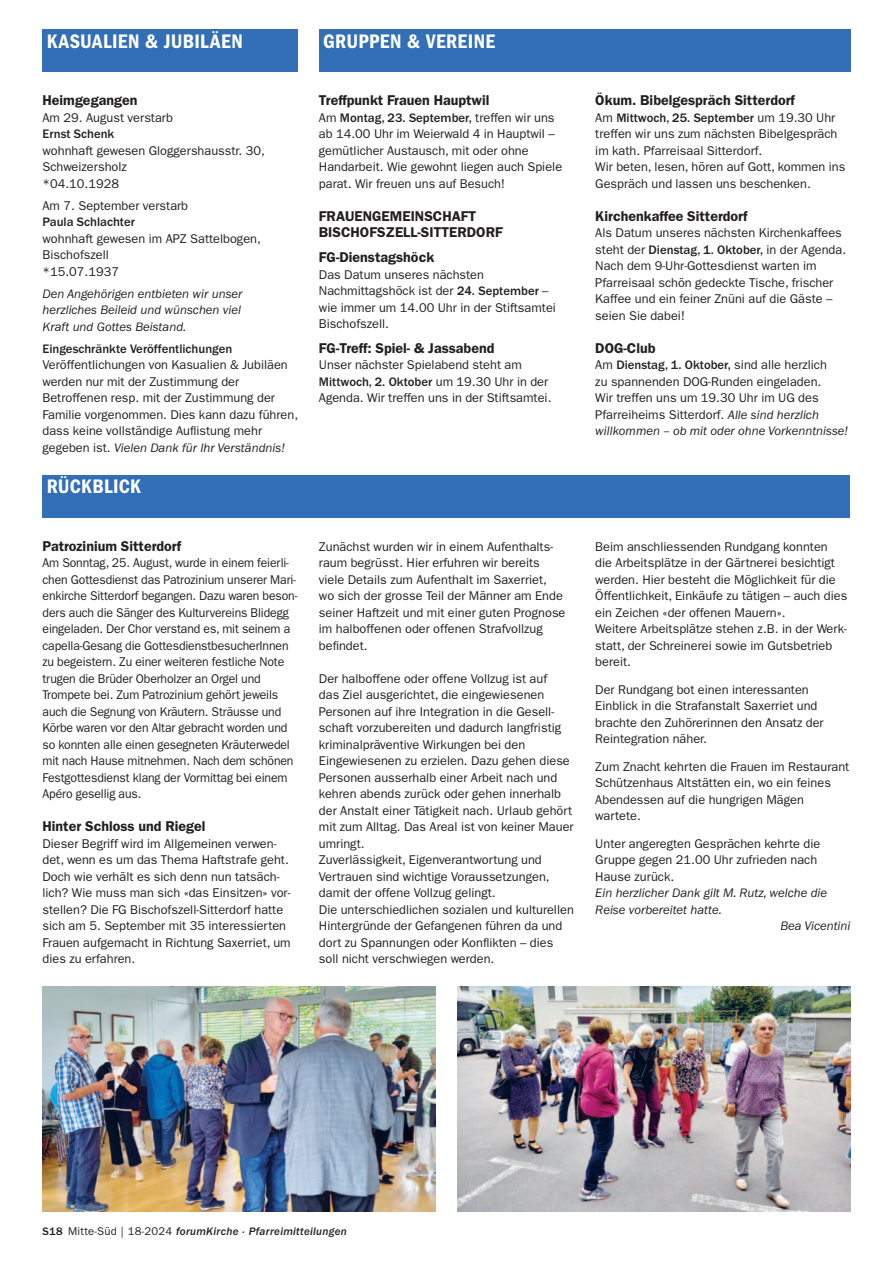
<style>
.page{position:relative;width:893px;height:1263px;background:#fff}
.page>*{position:absolute;margin:0;border:0;box-sizing:border-box;transform-origin:0 0}
.t1{font:20.25px "Franklin Gothic LT Pro Dm Cn";letter-spacing:.015em;color:#fff}
.t2{font:14.25px/16.5px "Franklin Gothic LT Pro Dm";color:#231f20}
.t3{font:12.75px/16.5px "Franklin Gothic LT Pro";color:#231f20}
.t4{font:12.75px/16.5px "Franklin Gothic LT Pro";color:#231f20;scale:.96 1}
.t5{font:italic 12.75px/16.5px "Franklin Gothic LT Pro";color:#231f20;text-align:justify}
.t6{font:500 12.75px "Franklin Gothic LT Pro";color:#231f20}
.t7{font:italic 500 11.25px "Franklin Gothic LT Pro";letter-spacing:.025em;color:#231f20}
.s1{font-style:italic}
.s2{font-weight:500}
.s3{font-style:normal}
.s4{font-weight:400;font-style:normal}
</style>
<div class="page">
<div style="left:43px;top:30px;width:255px;height:42px;background:#326fb7"></div>
<div style="left:43px;top:475px;width:807px;height:43px;background:#326fb7"></div>
<div style="left:319px;top:30px;width:531px;height:42px;background:#326fb7"></div>
<img style="left:457px;top:987px;width:393px;height:224px">
<img style="left:43px;top:987px;width:393px;height:224px">
<h1 class="t1" style="left:47px;top:29px;width:16px">KASUAL</h1>
<h1 class="t1" style="left:112px;top:29px;width:100px">IEN &amp; JUBILÄEN</h1>
<p class="t2" style="left:43px;top:92px;width:96px">Heimgegangen</p>
<p class="t3" style="left:43px;top:109px;width:132px">Am 29. August verstarb</p>
<p class="t6" style="left:43px;top:127px;width:73px">Ernst Schenk</p>
<p class="t3" style="left:43px;top:142px;width:224px">wohnhaft gewesen Gloggershausstr. 30,<br>Schweizersholz<br>*04.10.1928</p>
<p class="t3" style="left:43px;top:197px;width:147px">Am 7. September verstarb</p>
<p class="t6" style="left:43px;top:215px;width:94px">Paula Schlachter</p>
<p class="t3" style="left:43px;top:230px;width:220px">wohnhaft gewesen im APZ Sattelbogen,<br>Bischofszell<br>*15.07.1937</p>
<p class="t5" style="left:43px;top:286px;width:201px">Den Angehörigen entbieten wir unser herzliches Beileid und wünschen viel Kraft und Gottes Beistand.</p>
<p class="t6" style="left:43px;top:341px;width:191px">Eingeschränkte Veröffentlichungen</p>
<p class="t3" style="left:43px;top:357px;width:257px">Veröffentlichungen von Kasualien &amp; Jubiläen werden nur mit der Zustimmung der Betroffenen resp. mit der Zustimmung der Familie vorgenommen. Dies kann dazu führen, dass keine vollständige Auflistung mehr gegeben ist. <span class="s1">Vielen Dank für Ihr Verständnis!</span></p>
<h1 class="t1" style="left:47px;top:475px;width:96px">RÜCKBLICK</h1>
<p class="t2" style="left:43px;top:538px;width:140px">Patrozinium Sitterdorf</p>
<p class="t4" style="left:43px;top:555px;width:267px">Am Sonntag, 25. August, wurde in einem feierli&shy;chen Gottesdienst das Patrozinium unserer Mari&shy;enkirche Sitterdorf begangen. Dazu waren beson&shy;ders auch die Sänger des Kulturvereins Blidegg eingeladen. Der Chor verstand es, mit seinem a capella-Gesang die GottesdienstbesucherInnen zu begeistern. Zu einer weiteren festliche Note trugen die Brüder Oberholzer an Orgel und Trompete bei. Zum Patrozinium gehört jeweils auch die Segnung von Kräutern. Sträusse und Körbe waren vor den Altar gebracht worden und so konnten alle einen gesegneten Kräuterwedel mit nach Hause mitnehmen. Nach dem schönen Festgottesdienst klang der Vormittag bei einem Apéro gesellig aus.</p>
<p class="t2" style="left:43px;top:818px;width:165px">Hinter Schloss und Riegel</p>
<p class="t3" style="left:43px;top:835px;width:250px">Dieser Begriff wird im Allgemeinen verwen&shy;det, wenn es um das Thema Haftstrafe geht.<br>Doch wie verhält es sich denn nun tatsäch&shy;lich? Wie muss man sich «das Einsitzen» vor&shy;stellen? Die FG Bischofszell-Sitterdorf hatte sich am 5. September mit 35 interessierten Frauen aufgemacht in Richtung Saxerriet, um dies zu erfahren.</p>
<h1 class="t1" style="left:323px;top:29px;width:12px">GRUPPEN</h1>
<h1 class="t1" style="left:407px;top:29px;width:31px">&amp; VERE</h1>
<h1 class="t1" style="left:468px;top:29px;width:17px">INE</h1>
<p class="t2" style="left:319px;top:92px;width:172px">Treffpunkt Frauen Hauptwil</p>
<p class="t3" style="left:319px;top:109px;width:245px">Am <span class="s2">Montag, 23. September,</span> treffen wir uns ab 14.00 Uhr im Weierwald 4 in Hauptwil – gemütlicher Austausch, mit oder ohne Handarbeit. Wie gewohnt liegen auch Spiele parat. Wir freuen uns auf Besuch!</p>
<p class="t2" style="left:319px;top:208px;width:19px">Frauengemeinschaft<br>Bischofszell</p>
<p class="t2" style="left:319px;top:220px;width:120px;line-height:24.8px;text-align:right">-Sitterdorf<br>FG-Dienstagshöck</p>
<p class="t3" style="left:319px;top:266px;width:239px">Das Datum unseres nächsten<br>Nachmittagshöck ist der <span class="s2">24. September</span> – wie immer um 14.00 Uhr in der Stiftsamtei<br>Bischofszell.</p>
<p class="t2" style="left:319px;top:340px;width:177px">FG-Treff: Spiel- &amp; Jassabend</p>
<p class="t3" style="left:319px;top:357px;width:234px">Unser nächster Spielabend steht am<br><span class="s2">Mittwoch, 2. Oktober</span> um 19.30 Uhr in der<br>Agenda. Wir treffen uns in der Stiftsamtei.</p>
<p class="t3" style="left:319px;top:538px;width:248px">Zunächst wurden wir in einem Aufenthalts&shy;raum begrüsst. Hier erfuhren wir bereits viele Details zum Aufenthalt im Saxerriet,<br>wo sich der grosse Teil der Männer am Ende seiner Haftzeit und mit einer guten Prognose im halboffenen oder offenen Strafvollzug befindet.</p>
<p class="t3" style="left:319px;top:670px;width:256px">Der halboffene oder offene Vollzug ist auf<br>das Ziel ausgerichtet, die eingewiesenen Personen auf ihre Integration in die Gesell&shy;schaft vorzubereiten und dadurch langfristig kriminalpräventive Wirkungen bei den Eingewiesenen zu erzielen. Dazu gehen diese Personen ausserhalb einer Arbeit nach und kehren abends zurück oder gehen innerhalb der Anstalt einer Tätigkeit nach. Urlaub gehört mit zum Alltag. Das Areal ist von keiner Mauer umringt.<br>Zuverlässigkeit, Eigenverantwortung und Vertrauen sind wichtige Voraussetzungen, damit der offene Vollzug gelingt.<br>Die unterschiedlichen sozialen und kulturellen Hintergründe der Gefangenen führen da und dort zu Spannungen oder Konflikten – dies soll nicht verschwiegen werden.</p>
<p class="t2" style="left:595px;top:92px;width:201px">Ökum. Bibelgespräch Sitterdorf</p>
<p class="t3" style="left:595px;top:109px;width:252px">Am <span class="s2">Mittwoch, 25. September</span> um 19.30 Uhr treffen wir uns zum nächsten Bibelgespräch im kath. Pfarreisaal Sitterdorf.<br>Wir beten, lesen, hören auf Gott, kommen ins Gespräch und lassen uns beschenken.</p>
<p class="t2" style="left:595px;top:208px;width:154px">Kirchenkaffee Sitterdorf</p>
<p class="t3" style="left:595px;top:225px;width:252px">Als Datum unseres nächsten Kirchenkaffees steht der <span class="s2">Dienstag, 1. Oktober,</span> in der Agenda.<br>Nach dem 9-Uhr-Gottesdienst warten im Pfarreisaal schön gedeckte Tische, frischer Kaffee und ein feiner Znüni auf die Gäste – seien Sie dabei!</p>
<p class="t2" style="left:595px;top:340px;width:62px">DOG-Club</p>
<p class="t3" style="left:595px;top:357px;width:254px">Am <span class="s2">Dienstag, 1. Oktober,</span> sind alle herzlich<br>zu spannenden DOG-Runden eingeladen.<br>Wir treffen uns um 19.30 Uhr im UG des Pfarreiheims Sitterdorf. <span class="s1">Alle sind herzlich willkommen – ob mit oder ohne Vorkenntnisse!</span></p>
<p class="t3" style="left:595px;top:538px;width:254px">Beim anschliessenden Rundgang konnten die Arbeitsplätze in der Gärtnerei besichtigt werden. Hier besteht die Möglichkeit für die Öffentlichkeit, Einkäufe zu tätigen – auch dies ein Zeichen «der offenen Mauern».<br>Weitere Arbeitsplätze stehen z.B. in der Werk&shy;statt, der Schreinerei sowie im Gutsbetrieb bereit.</p>
<p class="t3" style="left:595px;top:681px;width:230px">Der Rundgang bot einen interessanten Einblick in die Strafanstalt Saxerriet und brachte den Zuhörerinnen den Ansatz der Reintegration näher.</p>
<p class="t3" style="left:595px;top:758px;width:255px">Zum Znacht kehrten die Frauen im Restaurant Schützenhaus Altstätten ein, wo ein feines Abendessen auf die hungrigen Mägen wartete.</p>
<p class="t3" style="left:595px;top:835px;width:227px">Unter angeregten Gesprächen kehrte die<br>Gruppe gegen 21.00 Uhr zufrieden nach<br>Hause zurück.</p>
<p class="t5" style="left:595px;top:885px;width:233px">Ein herzlicher Dank gilt M. Rutz, welche die</p>
<p class="t5" style="left:595px;top:902px;width:128px">Reise vorbereitet hatte.</p>
<p class="t5" style="left:780px;top:918px;width:72px">Bea Vicentini</p>
<p class="t7" style="left:43px;top:1225px;width:306px"><span class="s3">S18</span> <span class="s4">Mitte-Süd | 18-2024</span> forumKirche · Pfarreimitteilungen</p>
</div>
